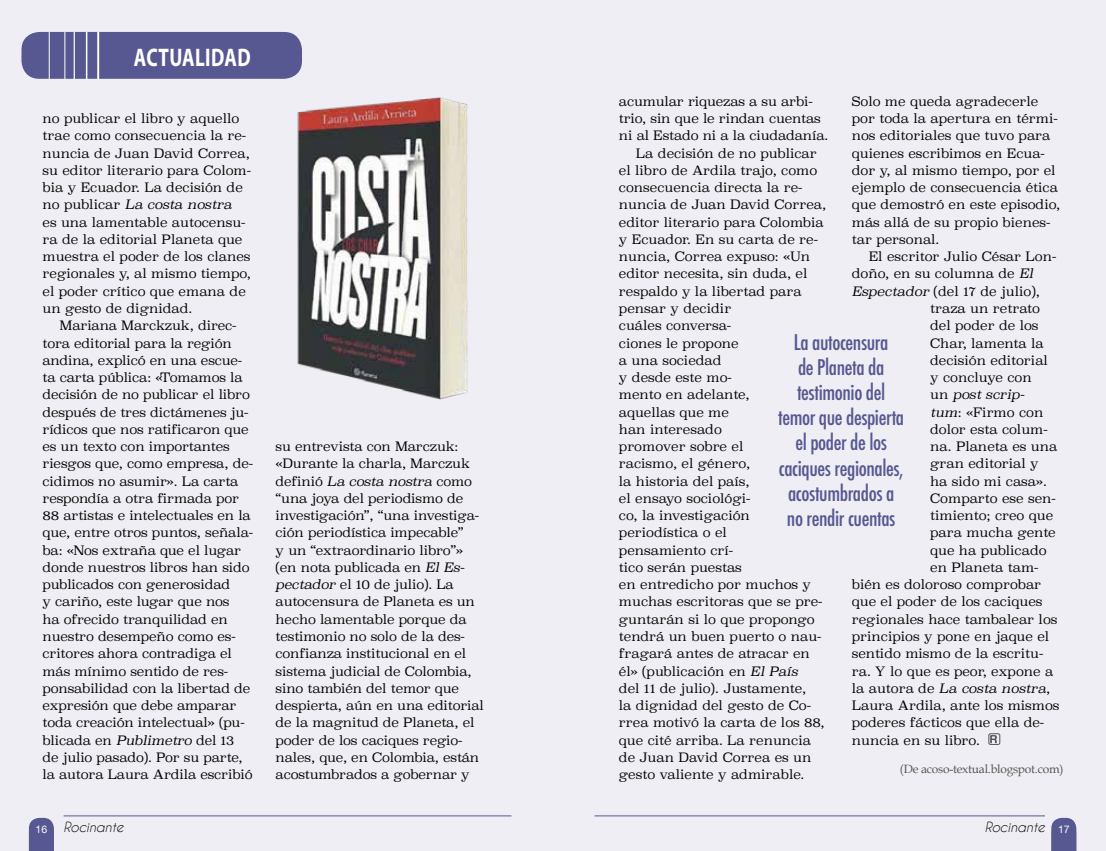
<style>
.page{position:relative;width:1106px;height:851px;background:#fff}
.page>*{position:absolute;margin:0;border:0;box-sizing:border-box;transform-origin:0 0}
.t1{font:700 25.5px "Myriad Pro";letter-spacing:.02em;color:#fff;scale:.75 1}
.t2{font:500 condensed 21px/25.2px "Futura";letter-spacing:-.02em;color:#575792;text-align:center}
.t3{font:italic 13.2px "Caviar Dreams";color:#000}
.t4{font:12.75px/17.2px "Superclarendon Lt";color:#000}
.t5{font:italic 12.75px "Superclarendon Lt";color:#000}
.t6{font:12px "Book Antiqua";letter-spacing:-.02em;color:#575756}
.s1{font-style:italic}
.s2{font-style:normal}
</style>
<div class="page">
<div style="left:0;top:0;width:553px;height:850px;background:#eeeef4"></div>
<div style="left:553px;top:0;width:553px;height:850px;background:#eeeef4"></div>
<div style="left:21px;top:32px;width:281px;height:47px;background:#575792;border-radius:18px"></div>
<hr style="left:49px;top:32px;width:1px;height:47px;background:#fff">
<hr style="left:64px;top:32px;width:1px;height:47px;background:#fff">
<hr style="left:74px;top:32px;width:1px;height:47px;background:#fff">
<hr style="left:86px;top:32px;width:1px;height:47px;background:#fff">
<hr style="left:97px;top:32px;width:2px;height:47px;background:#fff">
<svg style="left:990px;top:735px;width:7px;height:7px"></svg>
<div style="left:988px;top:733px;width:12px;height:11px;border:1px solid #575756;border-radius:2px"></div>
<img style="left:297px;top:97px;width:171px;height:303px">
<svg style="left:1051px;top:817px;width:25px;height:33px"></svg>
<hr style="left:594px;top:815px;width:450px;height:1px;background:#575792">
<svg style="left:29px;top:817px;width:25px;height:33px"></svg>
<hr style="left:64px;top:815px;width:447px;height:1px;background:#575792">
<h1 class="t1" style="left:134px;top:40px;width:157px">ACTUALIDAD</h1>
<p class="t4" style="left:43px;top:110px;width:210px">no publicar el libro y aquello trae como consecuencia la re&shy;nuncia de Juan David Correa, su editor literario para Colom&shy;bia y Ecuador. La decisión de no publicar <span class="s1">La costa nostra<br></span>es una lamentable autocensu&shy;ra de la editorial Planeta que muestra el poder de los clanes regionales y, al mismo tiempo, el poder crítico que emana de un gesto de dignidad.</p>
<p class="t4" style="left:43px;top:317px;width:212px;text-indent:17px">Mariana Marckzuk, direc&shy;tora editorial para la región andina, explicó en una escue&shy;ta carta pública: «Tomamos la decisión de no publicar el libro después de tres dictámenes ju&shy;rídicos que nos ratificaron que es un texto con importantes riesgos que, como empresa, de&shy;cidimos no asumir». La carta respondía a otra firmada por<br>88 artistas e intelectuales en la que, entre otros puntos, señala&shy;ba: «Nos extraña que el lugar donde nuestros libros han sido publicados con generosidad<br>y cariño, este lugar que nos<br>ha ofrecido tranquilidad en nuestro desempeño como es&shy;critores ahora contradiga el más mínimo sentido de res&shy;ponsabilidad con la libertad de expresión que debe amparar toda creación intelectual» (pu&shy;blicada en <span class="s1">Publimetro</span> del 13 de julio pasado). Por su parte, la autora Laura Ardila escribió</p>
<p class="t4" style="left:276px;top:437px;width:210px">su entrevista con Marczuk: «Durante la charla, Marczuk definió <span class="s1">La costa nostra</span> como “una joya del periodismo de investigación”, “una investiga&shy;ción periodística impecable”<br>y un “extraordinario libro”» (en nota publicada en <span class="s1">El Es&shy;pectador</span> el 10 de julio). La autocensura de Planeta es un hecho lamentable porque da testimonio no solo de la des&shy;confianza institucional en el sistema judicial de Colombia, sino también del temor que despierta, aún en una editorial de la magnitud de Planeta, el poder de los caciques regio&shy;nales, que, en Colombia, están acostumbrados a gobernar y</p>
<p class="t4" style="left:619px;top:92px;width:195px">acumular riquezas a su arbi-</p>
<p class="t4" style="left:619px;top:110px;width:203px">trio, sin que le rindan cuentas</p>
<p class="t4" style="left:619px;top:127px;width:211px">ni al Estado ni a la ciudadanía.</p>
<p class="t4" style="left:636px;top:144px;width:182px">La decisión de no publicar</p>
<p class="t4" style="left:619px;top:161px;width:200px">el libro de Ardila trajo, como</p>
<p class="t4" style="left:619px;top:179px;width:185px">consecuencia directa la re-</p>
<p class="t4" style="left:619px;top:196px;width:209px">nuncia de Juan David Correa,</p>
<p class="t4" style="left:619px;top:213px;width:206px">editor literario para Colombia</p>
<p class="t4" style="left:619px;top:230px;width:201px">y Ecuador. En su carta de re-</p>
<p class="t4" style="left:619px;top:248px;width:193px">nuncia, Correa expuso: «Un</p>
<p class="t4" style="left:619px;top:265px;width:190px">editor necesita, sin duda, el</p>
<p class="t4" style="left:619px;top:282px;width:184px">respaldo y la libertad para</p>
<p class="t4" style="left:619px;top:299px;width:114px">pensar y decidir</p>
<p class="t4" style="left:619px;top:317px;width:114px">cuáles conversa-</p>
<p class="t4" style="left:619px;top:334px;width:121px">ciones le propone</p>
<p class="t4" style="left:619px;top:351px;width:104px">a una sociedad</p>
<p class="t4" style="left:619px;top:368px;width:114px">y desde este mo-</p>
<p class="t4" style="left:619px;top:386px;width:132px">mento en adelante,</p>
<p class="t4" style="left:619px;top:403px;width:111px">aquellas que me</p>
<p class="t4" style="left:619px;top:420px;width:104px">han interesado</p>
<p class="t4" style="left:619px;top:437px;width:126px">promover sobre el</p>
<p class="t4" style="left:619px;top:455px;width:133px">racismo, el género,</p>
<p class="t4" style="left:619px;top:472px;width:132px">la historia del país,</p>
<p class="t4" style="left:619px;top:489px;width:133px">el ensayo sociológi-</p>
<p class="t4" style="left:619px;top:506px;width:132px">co, la investigación</p>
<p class="t4" style="left:619px;top:524px;width:110px">periodística o el</p>
<p class="t4" style="left:619px;top:541px;width:116px">pensamiento crí-</p>
<p class="t4" style="left:619px;top:558px;width:124px">tico serán puestas</p>
<p class="t4" style="left:619px;top:575px;width:194px">en entredicho por muchos y</p>
<p class="t4" style="left:619px;top:593px;width:205px">muchas escritoras que se pre-</p>
<p class="t4" style="left:619px;top:610px;width:197px">guntarán si lo que propongo</p>
<p class="t4" style="left:619px;top:627px;width:204px">tendrá un buen puerto o nau-</p>
<p class="t4" style="left:619px;top:644px;width:192px">fragará antes de atracar en</p>
<p class="t4" style="left:619px;top:662px;width:180px">él» (publicación en <span class="s1">El País</span></p>
<p class="t4" style="left:619px;top:679px;width:189px">del 11 de julio). Justamente,</p>
<p class="t4" style="left:619px;top:696px;width:194px">la dignidad del gesto de Co-</p>
<p class="t4" style="left:619px;top:713px;width:207px">rrea motivó la carta de los 88,</p>
<p class="t4" style="left:619px;top:731px;width:194px">que cité arriba. La renuncia</p>
<p class="t4" style="left:619px;top:748px;width:194px">de Juan David Correa es un</p>
<p class="t4" style="left:619px;top:765px;width:187px">gesto valiente y admirable.</p>
<p class="t4" style="left:851px;top:92px;width:210px">Solo me queda agradecerle por toda la apertura en térmi&shy;nos editoriales que tuvo para quienes escribimos en Ecua&shy;dor y, al mismo tiempo, por el ejemplo de consecuencia ética que demostró en este episodio, más allá de su propio bienes&shy;tar personal.</p>
<p class="t4" style="left:868px;top:248px;width:189px">El escritor Julio César Lon-</p>
<p class="t4" style="left:851px;top:265px;width:183px">doño, en su columna de <span class="s1">El</span></p>
<p class="t4" style="left:851px;top:282px;width:190px"><span class="s1">Espectador</span> (del 17 de julio),</p>
<p class="t4" style="left:930px;top:299px;width:111px">traza un retrato</p>
<p class="t4" style="left:930px;top:317px;width:110px">del poder de los</p>
<p class="t4" style="left:930px;top:334px;width:115px">Char, lamenta la</p>
<p class="t4" style="left:930px;top:351px;width:119px">decisión editorial</p>
<p class="t4" style="left:930px;top:368px;width:103px">y concluye con</p>
<p class="t5" style="left:930px;top:386px;width:96px"><span class="s2">un</span> post scrip-</p>
<p class="t4" style="left:930px;top:403px;width:115px"><span class="s1">tum</span>: «Firmo con</p>
<p class="t4" style="left:930px;top:420px;width:119px">dolor esta colum-</p>
<p class="t4" style="left:930px;top:437px;width:129px">na. Planeta es una</p>
<p class="t4" style="left:930px;top:455px;width:110px">gran editorial y</p>
<p class="t4" style="left:930px;top:472px;width:118px">ha sido mi casa».</p>
<p class="t4" style="left:930px;top:489px;width:127px">Comparto ese sen-</p>
<p class="t4" style="left:930px;top:506px;width:124px">timiento; creo que</p>
<p class="t4" style="left:930px;top:524px;width:127px">para mucha gente</p>
<p class="t4" style="left:930px;top:541px;width:118px">que ha publicado</p>
<p class="t4" style="left:930px;top:558px;width:110px">en Planeta tam-</p>
<p class="t4" style="left:851px;top:575px;width:191px">bién es doloroso comprobar</p>
<p class="t4" style="left:851px;top:593px;width:192px">que el poder de los caciques</p>
<p class="t4" style="left:851px;top:610px;width:207px">regionales hace tambalear los</p>
<p class="t4" style="left:851px;top:627px;width:199px">principios y pone en jaque el</p>
<p class="t4" style="left:851px;top:644px;width:193px">sentido mismo de la escritu-</p>
<p class="t4" style="left:851px;top:662px;width:203px">ra. Y lo que es peor, expone a</p>
<p class="t5" style="left:851px;top:680px;width:200px"><span class="s2">la autora de</span> La costa nostra<span class="s2">,</span></p>
<p class="t4" style="left:851px;top:696px;width:209px">Laura Ardila, ante los mismos</p>
<p class="t4" style="left:851px;top:713px;width:194px">poderes fácticos que ella de-</p>
<p class="t4" style="left:851px;top:731px;width:130px">nuncia en su libro.</p>
<p class="t6" style="left:900px;top:761px;width:165px">(De acoso-textual.blogspot.com)</p>
<h2 class="t2" style="left:778px;top:329px;width:128px">La autocensura<br>de Planeta da testimonio del temor que despierta el poder de los caciques regionales, acostumbrados a no rendir cuentas</h2>
<p class="t3" style="left:36px;top:819px;width:89px"><sub>16</sub> Rocinante</p>
<p class="t3" style="left:984px;top:819px;width:86px">Rocinante <sub>17</sub></p>
</div>
